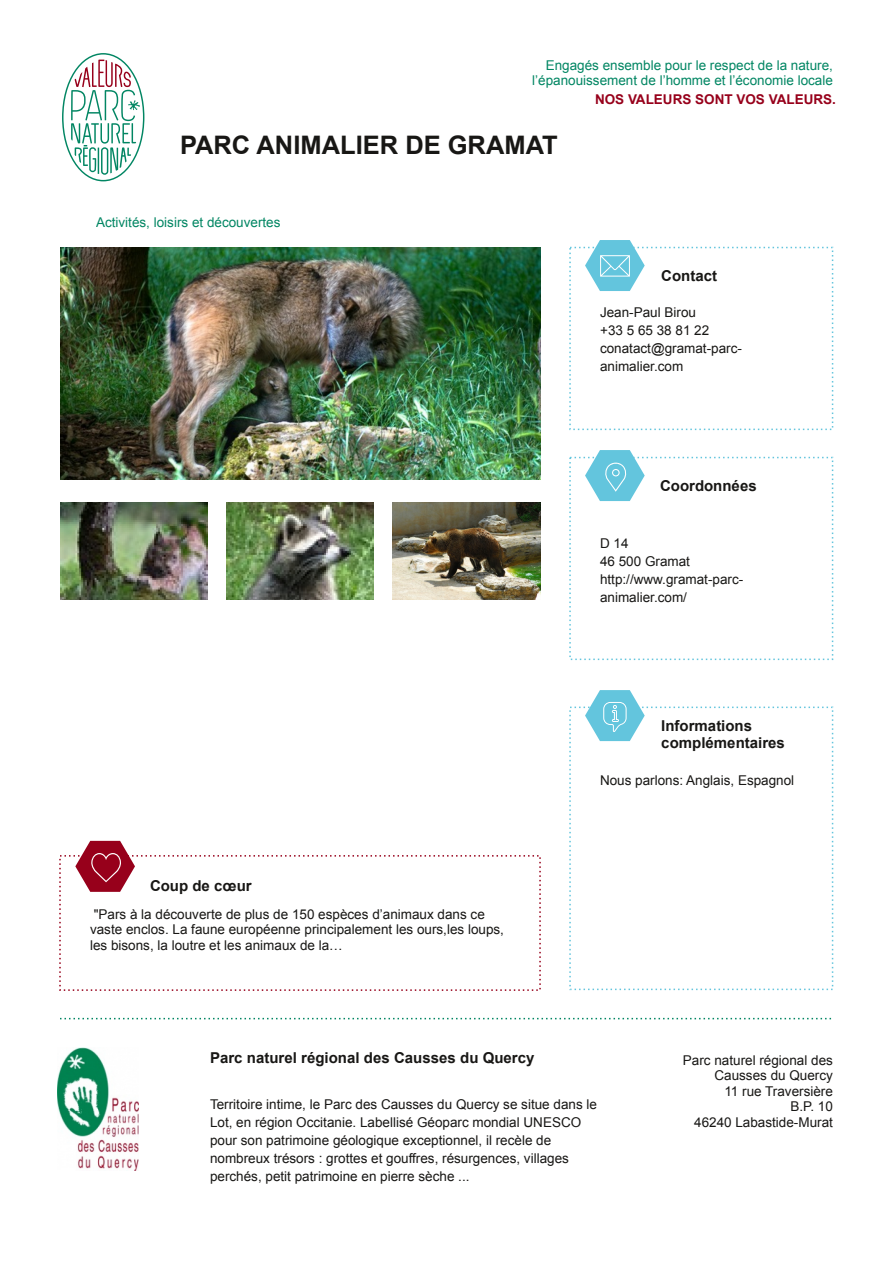
<style>
.page{position:relative;width:893px;height:1263px;background:#fff}
.page>*{position:absolute;margin:0;border:0;box-sizing:border-box;transform-origin:0 0}
.t1{font:700 25.5px "Arial";color:#181715}
.t2{font:700 15px/17.2px "Arial";color:#181715}
.t3{font:13.5px/18px "Arial";color:#181715}
.t4{font:13.5px/15.5px "Arial";color:#028663;text-align:right}
.t5{font:700 13.5px "Arial";color:#97001b}
</style>
<div class="page">
<img style="left:57px;top:1047px;width:81px;height:123px">
<svg style="left:60px;top:1018px;width:772px;height:1px"></svg>
<svg style="left:585px;top:690px;width:60px;height:51px"></svg>
<svg style="left:585px;top:450px;width:60px;height:51px"></svg>
<svg style="left:585px;top:240px;width:60px;height:51px"></svg>
<svg style="left:75px;top:841px;width:60px;height:51px"></svg>
<img style="left:393px;top:502px;width:147px;height:98px">
<img style="left:226px;top:502px;width:148px;height:98px">
<img style="left:60px;top:502px;width:147px;height:98px">
<img style="left:60px;top:248px;width:480px;height:232px">
<svg style="left:62px;top:53px;width:83px;height:129px"></svg>
<p class="t4" style="left:532px;top:57px;width:302px">Engagés ensemble pour le respect de la nature, l’épanouissement de l’homme et l’économie locale</p>
<h1 class="t1" style="left:180px;top:131px;width:379px">PARC ANIMALIER DE GRAMAT</h1>
<p class="t4" style="left:96px;top:215px;width:186px">Activités, loisirs et découvertes</p>
<p class="t5" style="left:595px;top:92px;width:242px">NOS VALEURS SONT VOS VALEURS.</p>
<p class="t2" style="left:661px;top:267px;width:57px">Contact</p>
<p class="t3" style="left:600px;top:303px;width:143px">Jean-Paul Birou<br>+33 5 65 38 81 22 conatact@gramat-parc&shy;animalier.com</p>
<p class="t2" style="left:660px;top:477px;width:98px">Coordonnées</p>
<p class="t3" style="left:600px;top:534px;width:145px">D 14<br>46 500 Gramat http://www.gramat-parc&shy;animalier.com/</p>
<p class="t2" style="left:150px;top:877px;width:103px">Coup de cœur</p>
<p class="t3" style="left:90px;top:906px;width:415px;line-height:15.5px">"Pars à la découverte de plus de 150 espèces d’animaux dans ce vaste enclos. La faune européenne principalement les ours,les loups, les bisons, la loutre et les animaux de la…</p>
<p class="t2" style="left:661px;top:717px;width:125px">Informations complémentaires</p>
<p class="t3" style="left:600px;top:771px;width:196px">Nous parlons: Anglais, Espagnol</p>
<p class="t2" style="left:210px;top:1049px;width:326px">Parc naturel régional des Causses du Quercy</p>
<p class="t3" style="left:210px;top:1095px;width:389px">Territoire intime, le Parc des Causses du Quercy se situe dans le Lot, en région Occitanie. Labellisé Géoparc mondial UNESCO pour son patrimoine géologique exceptionnel, il recèle de nombreux trésors : grottes et gouffres, résurgences, villages perchés, petit patrimoine en pierre sèche ...</p>
<p class="t3" style="left:683px;top:1052px;width:152px;line-height:15.5px;text-align:right">Parc naturel régional des<br>Causses du Quercy<br>11 rue Traversière<br>B.P. 10<br>46240 Labastide-Murat</p>
</div>
